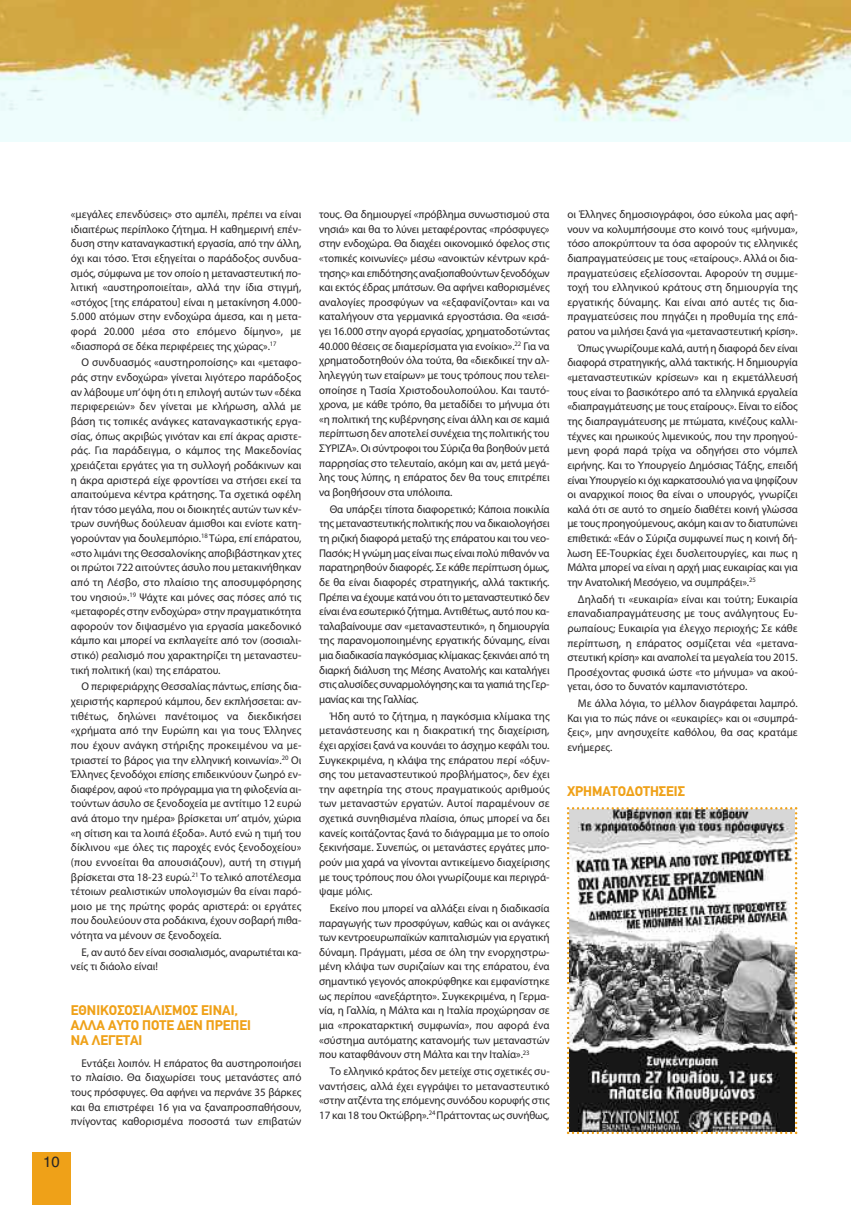
<style>
.page{position:relative;width:851px;height:1205px;background:#fff}
.page>*{position:absolute;margin:0;border:0;box-sizing:border-box;transform-origin:0 0}
.t1{font:15px "Helvetica";color:#272526}
.t2{font:700 13.75px/15px "CF Din";color:#efa118}
.t3{font:11.25px/14.6px "Myriad Pro";letter-spacing:-.005em;color:#272526;text-align:justify}
</style>
<div class="page">
<div style="left:32px;top:1152px;width:39px;height:53px;background:#efa118"></div>
<svg style="left:566px;top:807px;width:231px;height:327px"></svg>
<img style="left:0;top:0;width:850px;height:142px">
<p class="t3" style="left:71px;top:208px;width:232px">«μεγάλες επενδύσεις» στο αμπέλι, πρέπει να είναι ιδιαιτέρως περίπλοκο ζήτημα. Η καθημερινή επέν&shy;δυση στην καταναγκαστική εργασία, από την άλλη, όχι και τόσο. Έτσι εξηγείται ο παράδοξος συνδυα&shy;σμός, σύμφωνα με τον οποίο η μεταναστευτική πο&shy;λιτική «αυστηροποιείται», αλλά την ίδια στιγμή, «στόχος [της επάρατου] είναι η μετακίνηση 4.000- 5.000 ατόμων στην ενδοχώρα άμεσα, και η μετα&shy;φορά 20.000 μέσα στο επόμενο δίμηνο», με «διασπορά σε δέκα περιφέρειες της χώρας».<sup>17</sup></p>
<p class="t3" style="left:71px;top:356px;width:232px;text-indent:11px">Ο συνδυασμός «αυστηροποίσης» και «μεταφο&shy;ράς στην ενδοχώρα» γίνεται λιγότερο παράδοξος αν λάβουμε υπ’όψη ότι η επιλογή αυτών των «δέκα περιφερειών» δεν γίνεται με κλήρωση, αλλά με βάση τις τοπικές ανάγκες καταναγκαστικής εργα&shy;σίας, όπως ακριβώς γινόταν και επί άκρας αριστε&shy;ράς. Για παράδειγμα, ο κάμπος της Μακεδονίας χρειάζεται εργάτες για τη συλλογή ροδάκινων και η άκρα αριστερά είχε φροντίσει να στήσει εκεί τα απαιτούμενα κέντρα κράτησης. Τα σχετικά οφέλη ήταν τόσο μεγάλα, που οι διοικητές αυτών των κέν&shy;τρων συνήθως δούλευαν άμισθοι και ενίοτε κατη&shy;γορούνταν για δουλεμπόριο.<sup>18</sup> Τώρα, επί επάρατου, «στο λιμάνι της Θεσσαλονίκης αποβιβάστηκαν χτες οι πρώτοι 722 αιτούντες άσυλο που μετακινήθηκαν από τη Λέσβο, στο πλαίσιο της αποσυμφόρησης του νησιού».<sup>19</sup> Ψάχτε και μόνες σας πόσες από τις «μεταφορές στην ενδοχώρα» στην πραγματικότητα αφορούν τον διψασμένο για εργασία μακεδονικό κάμπο και μπορεί να εκπλαγείτε από τον (σοσιαλι&shy;στικό) ρεαλισμό που χαρακτηρίζει τη μεταναστευ&shy;τική πολιτική (και) της επάρατου.</p>
<p class="t3" style="left:71px;top:680px;width:232px;text-indent:11px">Ο περιφεριάρχης Θεσσαλίας πάντως, επίσης δια&shy;χειριστής καρπερού κάμπου, δεν εκπλήσσεται: αν&shy;τιθέτως, δηλώνει πανέτοιμος να διεκδικήσει «χρήματα από την Ευρώπη και για τους Έλληνες που έχουν ανάγκη στήριξης προκειμένου να με&shy;τριαστεί το βάρος για την ελληνική κοινωνία».<sup>20</sup> Οι Έλληνες ξενοδόχοι επίσης επιδεικνύουν ζωηρό εν&shy;διαφέρον, αφού «το πρόγραμμα για τη φιλοξενία αι&shy;τούντων άσυλο σε ξενοδοχεία με αντίτιμο 12 ευρώ ανά άτομο την ημέρα» βρίσκεται υπ’ ατμόν, χώρια «η σίτιση και τα λοιπά έξοδα». Αυτό ενώ η τιμή του δίκλινου «με όλες τις παροχές ενός ξενοδοχείου» (που εννοείται θα απουσιάζουν), αυτή τη στιγμή βρίσκεται στα 18-23 ευρώ.<sup>21</sup> Το τελικό αποτέλεσμα τέτοιων ρεαλιστικών υπολογισμών θα είναι παρό&shy;μοιο με της πρώτης φοράς αριστερά: οι εργάτες που δουλεύουν στα ροδάκινα, έχουν σοβαρή πιθα&shy;νότητα να μένουν σε ξενοδοχεία.</p>
<p class="t3" style="left:71px;top:945px;width:232px;text-indent:11px">Ε, αν αυτό δεν είναι σοσιαλισμός, αναρωτιέται κα&shy;νείς τι διάολο είναι!</p>
<p class="t2" style="left:71px;top:1003px;width:181px">ΕΘΝΙΚΟΣΟΣΙΑΛΙΣΜΟΣ ΕΙΝΑΙ,<br>ΑΛΛΑ ΑΥΤΟ ΠΟΤΕ ΔΕΝ ΠΡΕΠΕΙ<br>ΝΑ ΛΕΓΕΤΑΙ</p>
<p class="t3" style="left:71px;top:1056px;width:232px;text-indent:11px">Εντάξει λοιπόν. Η επάρατος θα αυστηροποιήσει το πλαίσιο. Θα διαχωρίσει τους μετανάστες από τους πρόσφυγες. Θα αφήνει να περνάνε 35 βάρκες και θα επιστρέφει 16 για να ξαναπροσπαθήσουν, πνίγοντας καθορισμένα ποσοστά των επιβατών</p>
<h1 class="t1" style="left:43px;top:1153px;width:18px">10</h1>
<p class="t3" style="left:319px;top:208px;width:232px">τους. Θα δημιουργεί «πρόβλημα συνωστισμού στα νησιά» και θα το λύνει μεταφέροντας «πρόσφυγες» στην ενδοχώρα. Θα διαχέει οικονομικό όφελος στις «τοπικές κοινωνίες» μέσω «ανοικτών κέντρων κρά&shy;τησης» και επιδότησης αναξιοπαθούντων ξενοδόχων και εκτός έδρας μπάτσων. Θα αφήνει καθορισμένες αναλογίες προσφύγων να «εξαφανίζονται» και να καταλήγουν στα γερμανικά εργοστάσια. Θα «εισά&shy;γει 16.000 στην αγορά εργασίας, χρηματοδοτώντας 40.000 θέσεις σε διαμερίσματα για ενοίκιο».<sup>22</sup> Για να χρηματοδοτηθούν όλα τούτα, θα «διεκδικεί την αλ&shy;ληλεγγύη των εταίρων» με τους τρόπους που τελει&shy;οποίησε η Τασία Χριστοδουλοπούλου. Και ταυτό&shy;χρονα, με κάθε τρόπο, θα μεταδίδει το μήνυμα ότι «η πολιτική της κυβέρνησης είναι άλλη και σε καμιά περίπτωση δεν αποτελεί συνέχεια της πολιτικής του ΣΥΡΙΖΑ». Οι σύντροφοι του Σύριζα θα βοηθούν μετά παρρησίας στο τελευταίο, ακόμη και αν, μετά μεγά&shy;λης τους λύπης, η επάρατος δεν θα τους επιτρέπει να βοηθήσουν στα υπόλοιπα.</p>
<p class="t3" style="left:319px;top:502px;width:232px;text-indent:11px">Θα υπάρξει τίποτα διαφορετικό; Κάποια ποικιλία της μεταναστευτικής πολιτικής που να δικαιολογήσει τη ριζική διαφορά μεταξύ της επάρατου και του νεο-Πασόκ; Η γνώμη μας είναι πως είναι πολύ πιθανόν να παρατηρηθούν διαφορές. Σε κάθε περίπτωση όμως, δε θα είναι διαφορές στρατηγικής, αλλά τακτικής.<br>Πρέπει να έχουμε κατά νου ότι το μεταναστευτικό δεν είναι ένα εσωτερικό ζήτημα. Αντιθέτως, αυτό που κα&shy;ταλαβαίνουμε σαν «μεταναστευτικό», η δημιουργία της παρανομοποιημένης εργατικής δύναμης, είναι μια διαδικασία παγκόσμιας κλίμακας: ξεκινάει από τη διαρκή διάλυση της Μέσης Ανατολής και καταλήγει στις αλυσίδες συναρμολόγησης και τα γιαπιά της Γερ&shy;μανίας και της Γαλλίας.</p>
<p class="t3" style="left:319px;top:709px;width:232px;text-indent:11px">Ήδη αυτό το ζήτημα, η παγκόσμια κλίμακα της μετανάστευσης και η διακρατική της διαχείριση, έχει αρχίσει ξανά να κουνάει το άσχημο κεφάλι του.<br>Συγκεκριμένα, η κλάψα της επάρατου περί «όξυν&shy;σης του μεταναστευτικού προβλήματος», δεν έχει την αφετηρία της στους πραγματικούς αριθμούς των μεταναστών εργατών. Αυτοί παραμένουν σε σχετικά συνηθισμένα πλαίσια, όπως μπορεί να δει κανείς κοιτάζοντας ξανά το διάγραμμα με το οποίο ξεκινήσαμε. Συνεπώς, οι μετανάστες εργάτες μπο&shy;ρούν μια χαρά να γίνονται αντικείμενο διαχείρισης με τους τρόπους που όλοι γνωρίζουμε και περιγρά&shy;ψαμε μόλις.</p>
<p class="t3" style="left:319px;top:902px;width:232px;text-indent:11px">Εκείνο που μπορεί να αλλάξει είναι η διαδικασία παραγωγής των προσφύγων, καθώς και οι ανάγκες των κεντροευρωπαϊκών καπιταλισμών για εργατική δύναμη. Πράγματι, μέσα σε όλη την ενορχηστρω&shy;μένη κλάψα των συριζαίων και της επάρατου, ένα σημαντικό γεγονός αποκρύφθηκε και εμφανίστηκε ως περίπου «ανεξάρτητο». Συγκεκριμένα, η Γερμα&shy;νία, η Γαλλία, η Μάλτα και η Ιταλία προχώρησαν σε μια «προκαταρκτική συμφωνία», που αφορά ένα «σύστημα αυτόματης κατανομής των μεταναστών που καταφθάνουν στη Μάλτα και την Ιταλία».<sup>23</sup></p>
<p class="t3" style="left:319px;top:1065px;width:232px;text-indent:11px">Το ελληνικό κράτος δεν μετείχε στις σχετικές συ&shy;ναντήσεις, αλλά έχει εγγράψει το μεταναστευτικό «στην ατζέντα της επόμενης συνόδου κορυφής στις 17 και 18 του Οκτώβρη».<sup>24</sup> Πράττοντας ως συνήθως,</p>
<p class="t3" style="left:567px;top:208px;width:232px">οι Έλληνες δημοσιογράφοι, όσο εύκολα μας αφή&shy;νουν να κολυμπήσουμε στο κοινό τους «μήνυμα», τόσο αποκρύπτουν τα όσα αφορούν τις ελληνικές διαπραγματεύσεις με τους «εταίρους». Αλλά οι δια&shy;πραγματεύσεις εξελίσσονται. Αφορούν τη συμμε&shy;τοχή του ελληνικού κράτους στη δημιουργία της εργατικής δύναμης. Και είναι από αυτές τις δια&shy;πραγματεύσεις που πηγάζει η προθυμία της επά&shy;ρατου να μιλήσει ξανά για «μεταναστευτική κρίση».</p>
<p class="t3" style="left:567px;top:342px;width:232px;text-indent:11px">Όπως γνωρίζουμε καλά, αυτή η διαφορά δεν είναι διαφορά στρατηγικής, αλλά τακτικής. Η δημιουργία «μεταναστευτικών κρίσεων» και η εκμετάλλευσή τους είναι το βασικότερο από τα ελληνικά εργαλεία «διαπραγμάτευσης με τους εταίρους». Είναι το είδος της διαπραγμάτευσης με πτώματα, κινέζους καλλι&shy;τέχνες και ηρωικούς λιμενικούς, που την προηγού&shy;μενη φορά παρά τρίχα να οδηγήσει στο νόμπελ ειρήνης. Και το Υπουργείο Δημόσιας Τάξης, επειδή είναι Υπουργείο κι όχι καρκατσουλιό για να ψηφίζουν οι αναρχικοί ποιος θα είναι ο υπουργός, γνωρίζει καλά ότι σε αυτό το σημείο διαθέτει κοινή γλώσσα με τους προηγούμενους, ακόμη και αν το διατυπώνει επιθετικά: «Εάν ο Σύριζα συμφωνεί πως η κοινή δή&shy;λωση ΕΕ-Τουρκίας έχει δυσλειτουργίες, και πως η Μάλτα μπορεί να είναι η αρχή μιας ευκαιρίας και για την Ανατολική Μεσόγειο, να συμπράξει».<sup>25</sup></p>
<p class="t3" style="left:567px;top:592px;width:232px;text-indent:11px">Δηλαδή τι «ευκαιρία» είναι και τούτη; Ευκαιρία επαναδιαπραγμάτευσης με τους ανάλγητους Ευ&shy;ρωπαίους; Ευκαιρία για έλεγχο περιοχής; Σε κάθε περίπτωση, η επάρατος οσμίζεται νέα «μετανα&shy;στευτική κρίση» και αναπολεί τα μεγαλεία του 2015.<br>Προσέχοντας φυσικά ώστε «το μήνυμα» να ακού&shy;γεται, όσο το δυνατόν καμπανιστότερο.</p>
<p class="t3" style="left:567px;top:697px;width:232px;text-indent:11px">Με άλλα λόγια, το μέλλον διαγράφεται λαμπρό.<br>Και για το πώς πάνε οι «ευκαιρίες» και οι «συμπρά&shy;ξεις», μην ανησυχείτε καθόλου, θα σας κρατάμε ενήμερες.</p>
<p class="t2" style="left:567px;top:783px;width:119px">ΧΡΗΜΑΤΟΔΟΤΗΣΕΙΣ</p>
</div>
